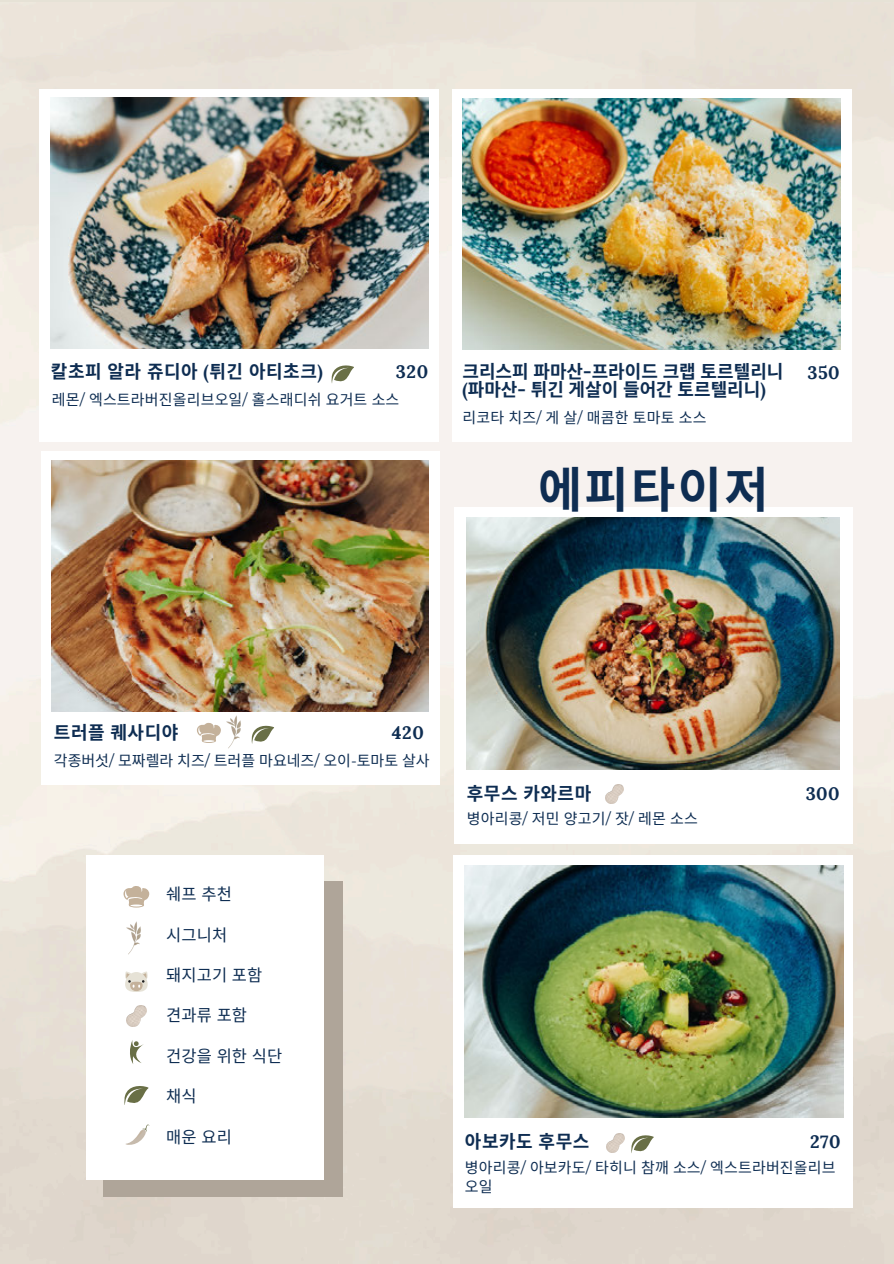
<style>
.page{position:relative;width:894px;height:1264px;background:#fff}
.page>*{position:absolute;margin:0;border:0;box-sizing:border-box;transform-origin:0 0}
.t1{font:700 48px "Noto Sans CJ Ksc";letter-spacing:.05em;color:#0e2d52}
.t2{font:700 18px/18px "Noto Sans CJ Ksc";letter-spacing:.015em;color:#0e2d52}
.t3{font:700 18px "Lora";letter-spacing:.03em;color:#0e2d52}
.t4{font:16.5px "Noto Sans CJ Ksc";letter-spacing:.01em;color:#0e2d52}
.t5{font:15px/19px "Noto Sans CJ Ksc";letter-spacing:.01em;color:#0e2d52}
.s1{font-family:"Lora"}
.s2{font-family:"Montserrat"}
</style>
<div class="page">
<img style="left:51px;top:98px;width:377px;height:250px">
<img style="left:51px;top:460px;width:377px;height:251px">
<img style="left:465px;top:865px;width:378px;height:252px">
<img style="left:466px;top:517px;width:373px;height:252px">
<svg style="left:331px;top:365px;width:23px;height:18px"></svg>
<img style="left:462px;top:98px;width:378px;height:251px">
<svg style="left:197px;top:722px;width:23px;height:21px"></svg>
<svg style="left:631px;top:1135px;width:22px;height:17px"></svg>
<img style="left:606px;top:1133px;width:18px;height:19px">
<img style="left:605px;top:784px;width:18px;height:19px">
<div style="left:103px;top:881px;width:239px;height:315px;background:#afa599"></div>
<div style="left:86px;top:855px;width:238px;height:324px;background:#fff"></div>
<svg style="left:123px;top:886px;width:26px;height:21px"></svg>
<img style="left:127px;top:1005px;width:19px;height:21px">
<svg style="left:124px;top:1086px;width:24px;height:18px"></svg>
<svg style="left:125px;top:971px;width:23px;height:20px"></svg>
<img style="left:126px;top:921px;width:15px;height:34px">
<svg style="left:130px;top:1040px;width:14px;height:24px"></svg>
<svg style="left:126px;top:1124px;width:24px;height:20px"></svg>
<svg style="left:251px;top:725px;width:23px;height:18px"></svg>
<img style="left:226px;top:715px;width:15px;height:34px">
<p class="t2" style="left:51px;top:361px;width:273px">칼초피 알라 쥬디아 <span class="s1">(</span>튀긴 아티초크<span class="s1">)</span></p>
<p class="t3" style="left:396px;top:360px;width:34px">320</p>
<h2 class="t5" style="left:52px;top:389px;width:349px">레몬<span class="s2">/</span> 엑스트라버진올리브오일<span class="s2">/</span> 홀스래디쉬 요거트 소스</h2>
<p class="t2" style="left:462px;top:361px;width:322px">크리스피 파마산<span class="s1">-</span>프라이드 크랩 토르텔리니 <span class="s1">(</span>파마산<span class="s1">-</span> 튀긴 게살이 들어간 토르텔리니<span class="s1">)</span></p>
<p class="t3" style="left:807px;top:361px;width:34px">350</p>
<p class="t5" style="left:462px;top:407px;width:245px">리코타 치즈<span class="s2">/</span> 게 살<span class="s2">/</span> 매콤한 토마토 소스</p>
<p class="t1" style="left:538px;top:451px;width:232px">에피타이저</p>
<h2 class="t2" style="left:54px;top:722px;width:126px">트러플 퀘사디야</h2>
<p class="t3" style="left:392px;top:721px;width:33px">420</p>
<p class="t5" style="left:54px;top:750px;width:377px">각종버섯<span class="s2">/</span> 모짜렐라 치즈<span class="s2">/</span> 트러플 마요네즈<span class="s2">/</span> 오이<span class="s2">-</span>토마토 살사</p>
<p class="t4" style="left:166px;top:881px;width:67px">쉐프 추천</p>
<p class="t4" style="left:166px;top:921px;width:63px">시그니처</p>
<p class="t4" style="left:166px;top:961px;width:98px">돼지고기 포함</p>
<p class="t4" style="left:166px;top:1002px;width:82px">견과류 포함</p>
<p class="t4" style="left:166px;top:1042px;width:118px">건강을 위한 식단</p>
<p class="t4" style="left:166px;top:1082px;width:32px">채식</p>
<p class="t4" style="left:166px;top:1123px;width:67px">매운 요리</p>
<p class="t2" style="left:466px;top:783px;width:126px">후무스 카와르마</p>
<p class="t5" style="left:466px;top:808px;width:232px">병아리콩<span class="s2">/</span> 저민 양고기<span class="s2">/</span> 잣<span class="s2">/</span> 레몬 소스</p>
<h3 class="t3" style="left:805px;top:781px;width:36px">300</h3>
<h2 class="t2" style="left:465px;top:1131px;width:126px">아보카도 후무스</h2>
<p class="t3" style="left:809px;top:1130px;width:32px">270</p>
<p class="t5" style="left:465px;top:1156px;width:372px">병아리콩<span class="s2">/</span> 아보카도<span class="s2">/</span> 타히니 참깨 소스<span class="s2">/</span> 엑스트라버진올리브 오일</p>
</div>
